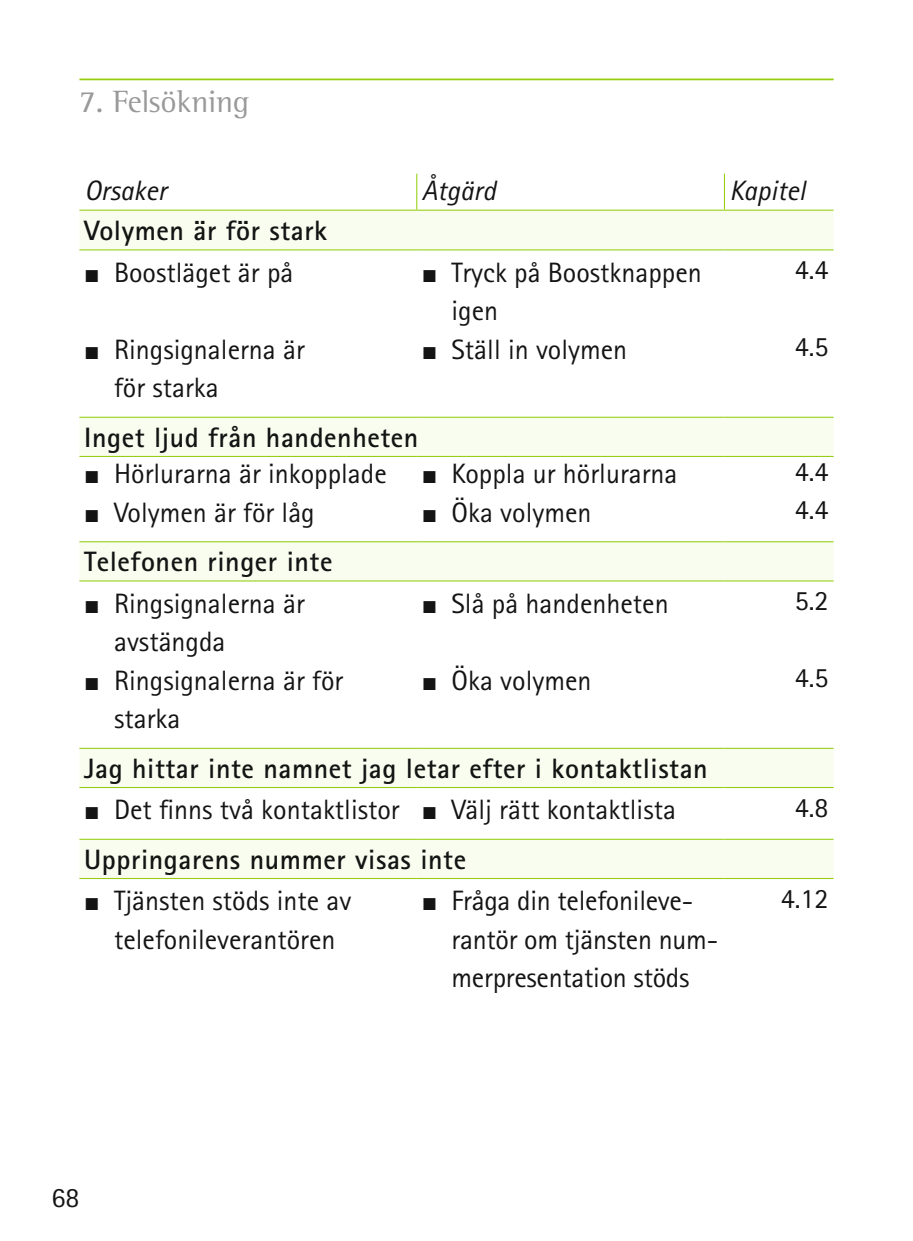
<style>
.page{position:relative;width:913px;height:1241px;background:#fff}
.page>*{position:absolute;margin:0;border:0;box-sizing:border-box;transform-origin:0 0}
.t1{font:31.5px "Rotis Semi Serif Pro";color:#999}
.t2{font:28px/38.5px "Rotis Sans Serif Pro";color:#131413}
.t3{font:700 28px/42px "Rotis Sans Serif Pro";letter-spacing:.02em;color:#131413}
.t4{font:italic 28px "Rotis Sans Serif Pro";color:#131413}
.s1{font-family:"Phonak Pi";font-weight:400}
.s2{font-weight:400}
.s3{font-family:"Phonak Pi"}
.s4{font-weight:700}
</style>
<div class="page">
<hr style="left:79px;top:78px;width:754px;height:2px;background:#94ce0d">
<svg style="left:79px;top:211px;width:754px;height:666px"></svg>
<hr style="left:79px;top:209px;width:338px;height:2px;background:#94ce0d">
<hr style="left:417px;top:209px;width:307px;height:2px;background:#94ce0d">
<hr style="left:724px;top:209px;width:109px;height:2px;background:#94ce0d">
<hr style="left:79px;top:249px;width:338px;height:1px;background:#94ce0d">
<hr style="left:417px;top:249px;width:307px;height:1px;background:#94ce0d">
<hr style="left:724px;top:249px;width:109px;height:1px;background:#94ce0d">
<hr style="left:79px;top:416px;width:338px;height:2px;background:#94ce0d">
<hr style="left:417px;top:416px;width:307px;height:2px;background:#94ce0d">
<hr style="left:724px;top:416px;width:109px;height:2px;background:#94ce0d">
<hr style="left:79px;top:456px;width:338px;height:1px;background:#94ce0d">
<hr style="left:417px;top:456px;width:307px;height:1px;background:#94ce0d">
<hr style="left:724px;top:456px;width:109px;height:1px;background:#94ce0d">
<hr style="left:79px;top:541px;width:338px;height:1px;background:#94ce0d">
<hr style="left:417px;top:541px;width:307px;height:1px;background:#94ce0d">
<hr style="left:724px;top:541px;width:109px;height:1px;background:#94ce0d">
<hr style="left:79px;top:580px;width:338px;height:1px;background:#94ce0d">
<hr style="left:417px;top:580px;width:307px;height:1px;background:#94ce0d">
<hr style="left:724px;top:580px;width:109px;height:1px;background:#94ce0d">
<hr style="left:79px;top:747px;width:338px;height:1px;background:#94ce0d">
<hr style="left:417px;top:747px;width:307px;height:1px;background:#94ce0d">
<hr style="left:724px;top:747px;width:109px;height:1px;background:#94ce0d">
<hr style="left:79px;top:786px;width:338px;height:2px;background:#94ce0d">
<hr style="left:417px;top:786px;width:307px;height:2px;background:#94ce0d">
<hr style="left:724px;top:786px;width:109px;height:2px;background:#94ce0d">
<hr style="left:79px;top:838px;width:338px;height:1px;background:#94ce0d">
<hr style="left:417px;top:838px;width:307px;height:1px;background:#94ce0d">
<hr style="left:724px;top:838px;width:109px;height:1px;background:#94ce0d">
<hr style="left:79px;top:877px;width:338px;height:1px;background:#94ce0d">
<hr style="left:417px;top:877px;width:307px;height:1px;background:#94ce0d">
<hr style="left:724px;top:877px;width:109px;height:1px;background:#94ce0d">
<hr style="left:416px;top:174px;width:1px;height:36px;background:#94ce0d">
<hr style="left:724px;top:174px;width:1px;height:36px;background:#94ce0d">
<p class="t1" style="left:79px;top:83px;width:171px">7. Felsökning</p>
<p class="t4" style="left:84px;top:174px;width:84px">Orsaker</p>
<p class="t4" style="left:422px;top:174px;width:76px">Åtgärd</p>
<p class="t4" style="left:729px;top:174px;width:78px">Kapitel</p>
<p class="t3" style="left:84px;top:209px;width:244px">Volymen är för stark<br><span class="s1">S</span> <span class="s2">Boostläget är på</span></p>
<p class="t2" style="left:795px;top:250px;width:35px">4.4</p>
<p class="t2" style="left:422px;top:253px;width:282px"><span class="s3">S</span> Tryck på Boostknappen</p>
<p class="t2" style="left:451px;top:292px;width:48px">igen</p>
<p class="t2" style="left:422px;top:330px;width:207px"><span class="s3">S</span> Ställ in volymen</p>
<p class="t2" style="left:795px;top:327px;width:35px">4.5</p>
<p class="t2" style="left:114px;top:330px;width:192px;text-indent:-30px"><span class="s3">S</span> Ringsignalerna är för starka</p>
<p class="t2" style="left:84px;top:418px;width:335px"><span class="s4">Inget ljud från handenheten<br></span><span class="s3">S</span> Hörlurarna är inkopplade<br><span class="s3">S</span> Volymen är för låg</p>
<p class="t2" style="left:422px;top:455px;width:257px"><span class="s3">S</span> Koppla ur hörlurarna<br><span class="s3">S</span> Öka volymen</p>
<p class="t2" style="left:795px;top:452px;width:35px">4.4<br>4.4</p>
<p class="t3" style="left:84px;top:540px;width:250px">Telefonen ringer inte<br><span class="s1">S</span> <span class="s2">Ringsignalerna är</span></p>
<p class="t2" style="left:114px;top:623px;width:113px">avstängda</p>
<p class="t2" style="left:84px;top:661px;width:260px"><span class="s3">S</span> Ringsignalerna är för</p>
<p class="t2" style="left:114px;top:700px;width:68px">starka</p>
<p class="t2" style="left:422px;top:584px;width:248px"><span class="s3">S</span> Slå på handenheten</p>
<p class="t2" style="left:422px;top:661px;width:171px"><span class="s3">S</span> Öka volymen</p>
<p class="t3" style="left:84px;top:746px;width:625px">Jag hittar inte namnet jag letar efter i kontaktlistan<br><span class="s1">S</span> <span class="s2">Det finns två kontaktlistor</span> <span class="s1">S</span> <span class="s2">Välj rätt kontaktlista</span></p>
<p class="t2" style="left:795px;top:581px;width:35px">5.2</p>
<p class="t2" style="left:795px;top:658px;width:35px">4.5</p>
<p class="t2" style="left:795px;top:788px;width:35px">4.8</p>
<p class="t3" style="left:84px;top:837px;width:383px">Uppringarens nummer visas inte<br><span class="s1">S</span> <span class="s2">Tjänsten stöds inte av</span></p>
<p class="t2" style="left:114px;top:920px;width:223px">telefonileverantören</p>
<p class="t2" style="left:451px;top:881px;width:268px;text-indent:-30px"><span class="s3">S</span> Fråga din telefonileve&shy;rantör om tjänsten num&shy;merpresentation stöds</p>
<p class="t2" style="left:781px;top:879px;width:49px">4.12</p>
<p class="t2" style="left:51px;top:1178px;width:29px">68</p>
</div>
